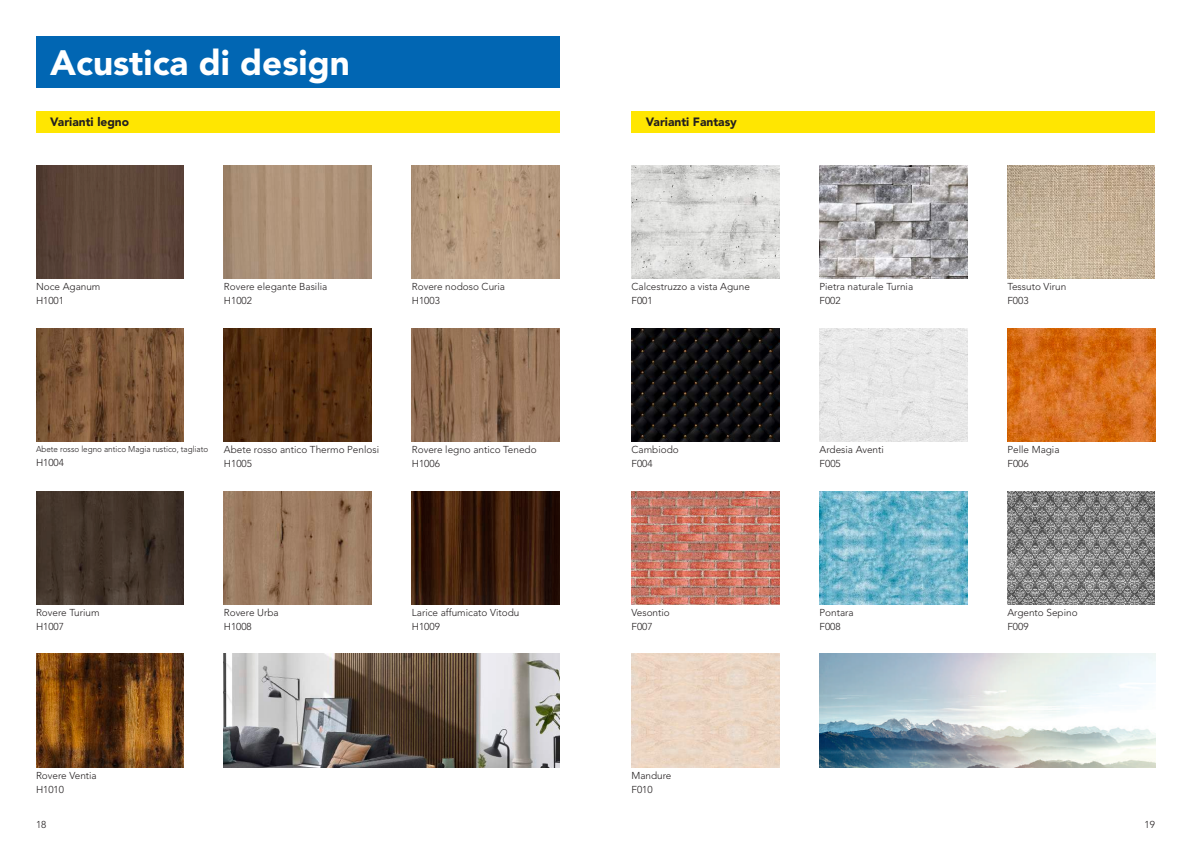
<style>
.page{position:relative;width:1191px;height:842px;background:#fff}
.page>*{position:absolute;margin:0;border:0;box-sizing:border-box;transform-origin:0 0}
.t1{font:900 35px "Avenir LT Std";color:#fff}
.t2{font:900 12px "Avenir LT Std";color:#231f20}
.t3{font:300 10px/14px "Avenir LT Std";color:#231f20}
.t4{font:300 8.5px "Avenir LT Std";color:#231f20;scale:.95 1}
</style>
<div class="page">
<img style="left:36px;top:165px;width:148px;height:114px">
<img style="left:412px;top:165px;width:147px;height:114px">
<img style="left:224px;top:165px;width:147px;height:114px">
<img style="left:36px;top:328px;width:148px;height:114px">
<img style="left:412px;top:328px;width:147px;height:114px">
<img style="left:224px;top:328px;width:147px;height:114px">
<img style="left:36px;top:491px;width:148px;height:114px">
<img style="left:412px;top:491px;width:147px;height:114px">
<img style="left:224px;top:491px;width:147px;height:114px">
<img style="left:36px;top:654px;width:148px;height:113px">
<img style="left:631px;top:165px;width:148px;height:114px">
<img style="left:1007px;top:165px;width:148px;height:114px">
<img style="left:819px;top:165px;width:148px;height:114px">
<img style="left:631px;top:328px;width:148px;height:114px">
<img style="left:1007px;top:328px;width:148px;height:114px">
<img style="left:819px;top:328px;width:148px;height:114px">
<img style="left:631px;top:491px;width:148px;height:114px">
<img style="left:1007px;top:491px;width:148px;height:114px">
<img style="left:819px;top:491px;width:148px;height:114px">
<img style="left:631px;top:654px;width:148px;height:113px">
<div style="left:36px;top:36px;width:523px;height:51px;background:#0166b3"></div>
<div style="left:36px;top:111px;width:523px;height:21px;background:#ffe601"></div>
<div style="left:631px;top:111px;width:524px;height:21px;background:#ffe601"></div>
<img style="left:224px;top:654px;width:336px;height:113px">
<img style="left:819px;top:654px;width:336px;height:113px">
<h1 class="t1" style="left:50px;top:41px;width:301px">Acustica di design</h1>
<p class="t2" style="left:50px;top:115px;width:80px">Varianti legno</p>
<p class="t2" style="left:646px;top:115px;width:93px">Varianti Fantasy</p>
<p class="t3" style="left:36px;top:280px;width:66px">Noce Aganum<br>H1001</p>
<p class="t3" style="left:224px;top:280px;width:105px">Rovere elegante Basilia<br>H1002</p>
<p class="t3" style="left:412px;top:280px;width:95px">Rovere nodoso Curia<br>H1003</p>
<p class="t3" style="left:631px;top:280px;width:120px">Calcestruzzo a vista Agune<br>F001</p>
<p class="t3" style="left:819px;top:280px;width:95px">Pietra naturale Turnia<br>F002</p>
<p class="t3" style="left:1007px;top:280px;width:60px">Tessuto Virun<br>F003</p>
<p class="t4" style="left:36px;top:444px;width:183px">Abete rosso legno antico Magia rustico, tagliato</p>
<p class="t3" style="left:36px;top:456px;width:30px">H1004</p>
<p class="t3" style="left:224px;top:443px;width:157px">Abete rosso antico Thermo Penlosi<br>H1005</p>
<p class="t3" style="left:412px;top:443px;width:126px">Rovere legno antico Tenedo<br>H1006</p>
<p class="t3" style="left:631px;top:443px;width:49px">Cambiodo<br>F004</p>
<p class="t3" style="left:819px;top:443px;width:66px">Ardesia Aventi<br>F005</p>
<p class="t3" style="left:1007px;top:443px;width:54px">Pelle Magia<br>F006</p>
<p class="t3" style="left:36px;top:606px;width:65px">Rovere Turium<br>H1007</p>
<p class="t3" style="left:224px;top:606px;width:56px">Rovere Urba<br>H1008</p>
<p class="t3" style="left:412px;top:606px;width:109px">Larice affumicato Vitodu<br>H1009</p>
<p class="t3" style="left:631px;top:606px;width:40px">Vesontio<br>F007</p>
<p class="t3" style="left:819px;top:606px;width:36px">Pontara<br>F008</p>
<p class="t3" style="left:1007px;top:606px;width:72px">Argento Sepino<br>F009</p>
<p class="t3" style="left:36px;top:768px;width:62px">Rovere Ventia<br>H1010</p>
<p class="t3" style="left:631px;top:768px;width:42px">Mandure<br>F010</p>
<p class="t3" style="left:36px;top:817px;width:12px">18</p>
<p class="t3" style="left:1144px;top:817px;width:12px">19</p>
</div>
